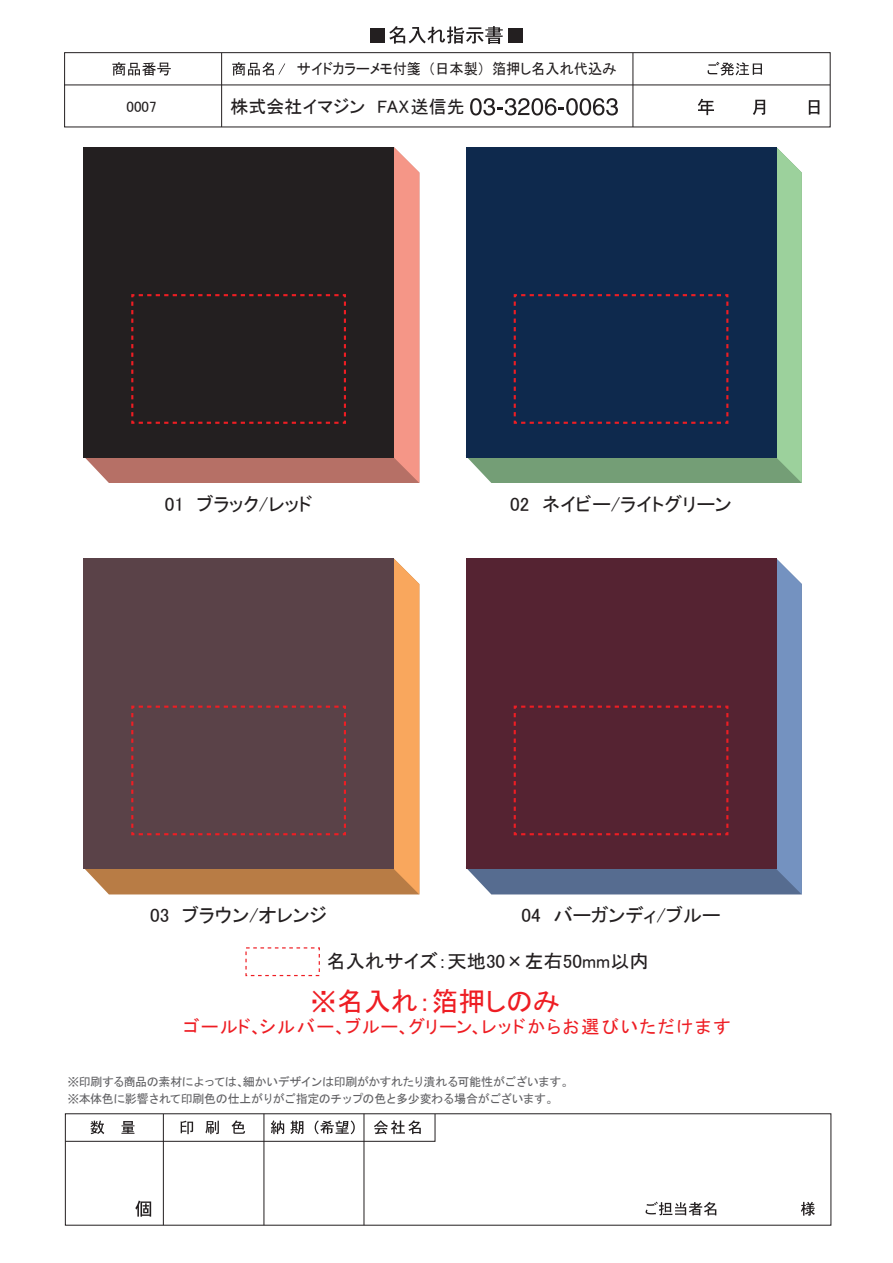
<style>
.page{position:relative;width:893px;height:1263px;background:#fff}
.page>*{position:absolute;margin:0;border:0;box-sizing:border-box;transform-origin:0 0}
.t1{font:27px "MS P Gothic";color:#ee1d23}
.t2{font:19.2px "MS P Gothic";color:#231f20}
.t3{font:18px "MS P Gothic";letter-spacing:.085em;color:#ee1d23}
.t4{font:18px "MS P Gothic";color:#231f20}
.t5{font:15px "MS P Gothic";color:#231f20;scale:.95 1}
.t6{font:15px "MS P Gothic";color:#231f20}
.t7{font:12px/17px "MS Gothic";letter-spacing:-.045em;color:#616164}
</style>
<div class="page">
<hr style="left:264px;top:1114px;width:1px;height:111px;background:#231f20">
<hr style="left:163px;top:1114px;width:1px;height:111px;background:#231f20">
<hr style="left:364px;top:1114px;width:1px;height:111px;background:#231f20">
<svg style="left:65px;top:1113px;width:371px;height:29px"></svg>
<svg style="left:135px;top:1200px;width:16px;height:16px"></svg>
<svg style="left:645px;top:1201px;width:71px;height:14px"></svg>
<svg style="left:801px;top:1202px;width:14px;height:14px"></svg>
<div style="left:64px;top:52px;width:766px;height:75px;border:1px solid #231f20"></div>
<svg style="left:698px;top:99px;width:16px;height:16px"></svg>
<svg style="left:753px;top:100px;width:12px;height:15px"></svg>
<svg style="left:809px;top:100px;width:10px;height:15px"></svg>
<hr style="left:221px;top:53px;width:1px;height:74px;background:#231f20">
<div style="left:370px;top:28px;width:15px;height:14px;background:#231f20"></div>
<svg style="left:389px;top:26px;width:114px;height:18px"></svg>
<div style="left:508px;top:28px;width:15px;height:14px;background:#231f20"></div>
<svg style="left:470px;top:98px;width:148px;height:17px"></svg>
<hr style="left:633px;top:53px;width:1px;height:74px;background:#231f20">
<hr style="left:64px;top:85px;width:766px;height:1px;background:#231f20">
<svg style="left:112px;top:62px;width:59px;height:14px"></svg>
<svg style="left:232px;top:62px;width:53px;height:14px"></svg>
<svg style="left:708px;top:62px;width:54px;height:14px"></svg>
<svg style="left:109px;top:147px;width:310px;height:336px;background:#d38477"></svg>
<div style="left:83px;top:147px;width:311px;height:310px;background:#231f20"></div>
<svg style="left:131px;top:294px;width:215px;height:130px"></svg>
<svg style="left:491px;top:147px;width:311px;height:336px;background:#83b087"></svg>
<div style="left:466px;top:147px;width:310px;height:310px;background:#0e294d"></div>
<svg style="left:513px;top:294px;width:216px;height:130px"></svg>
<svg style="left:109px;top:558px;width:310px;height:336px;background:#d99454"></svg>
<div style="left:83px;top:558px;width:311px;height:311px;background:#5a4248"></div>
<svg style="left:131px;top:705px;width:215px;height:131px"></svg>
<svg style="left:491px;top:558px;width:311px;height:336px;background:#6880a7"></svg>
<div style="left:466px;top:558px;width:310px;height:311px;background:#552332"></div>
<svg style="left:513px;top:705px;width:216px;height:131px"></svg>
<p class="t6" style="left:127px;top:99px;width:32px">0007</p>
<p class="t5" style="left:297px;top:61px;width:338px">サイドカラーメモ付箋（日本製）箔押し名入れ代込み</p>
<h3 class="t4" style="left:230px;top:98px;width:236px">株式会社イマジン FAX送信先</h3>
<h2 class="t2" style="left:165px;top:494px;width:149px">01　ブラック/レッド</h2>
<h2 class="t2" style="left:510px;top:494px;width:223px">02　ネイビー/ライトグリーン</h2>
<h2 class="t2" style="left:150px;top:906px;width:178px">03　ブラウン/オレンジ</h2>
<h2 class="t2" style="left:521px;top:906px;width:201px">04　バーガンディ/ブルー</h2>
<h2 class="t2" style="left:327px;top:952px;width:323px">名入れサイズ：天地30×左右50mm以内</h2>
<h1 class="t1" style="left:310px;top:988px;width:252px">※名入れ：箔押しのみ</h1>
<h3 class="t3" style="left:184px;top:1017px;width:548px">ゴールド、シルバー、ブルー、グリーン、レッドからお選びいただけます</h3>
<p class="t7" style="left:68px;top:1073px;width:507px">※印刷する商品の素材によっては、細かいデザインは印刷がかすれたり潰れる可能性がございます。※本体色に影響されて印刷色の仕上がりがご指定のチップの色と多少変わる場合がございます。</p>
</div>
